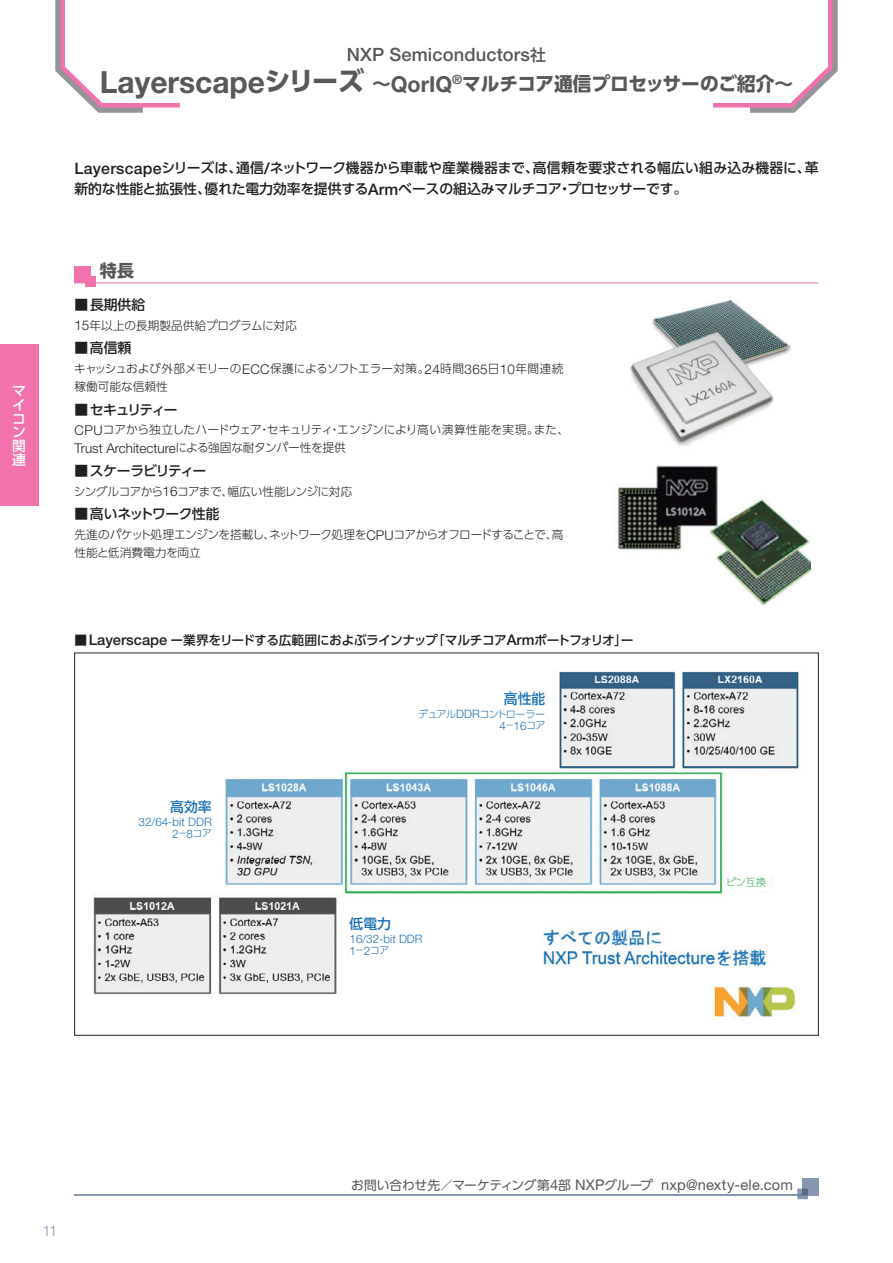
<style>
.page{position:relative;width:893px;height:1263px;background:#fff}
.page>*{position:absolute;margin:0;border:0;box-sizing:border-box;transform-origin:0 0}
.t1{font:700 19.2px "UD Shin Go Pro";letter-spacing:-.01em;color:#57585a}
.t2{font:500 18.3px "Helvetica Neue";letter-spacing:.01em;color:#57585a}
.t3{font:700 16.95px "UD Shin Go Pro";color:#57585a}
.t4{font:300 14.85px "Helvetica Neue";color:#8797af}
.t5{font:500 13.8px/20.7px "UD Shin Go Pro";letter-spacing:-.01em;color:#231f20}
.t6{font:500 13.8px "UD Shin Go Pro";letter-spacing:-.045em;color:#231f20}
.t7{font:500 13.8px "UD Shin Go Pro";letter-spacing:-.075em;color:#231f20}
.t8{font:500 13.8px "UD Shin Go Pro";color:#1d71b5}
.t9{font:500 13.8px "UD Shin Go Pro";letter-spacing:-.11em;color:#231f20}
.t10{font:500 13.8px/13.8px "UD Shin Go Pro";color:#fff}
.t11{font:300 13.5px "Helvetica Neue";color:#231f20}
.t12{font:500 12.75px "UD Shin Go Pro";letter-spacing:-.04em;color:#231f20}
.t13{font:12.75px "UD Shin Go Pro";letter-spacing:-.02em;color:#57585a}
.t14{font:300 11.7px/17.5px "UD Shin Go Pro";letter-spacing:-.02em;color:#231f20}
.t15{font:300 11.7px/17.5px "UD Shin Go Pro";letter-spacing:-.045em;color:#231f20}
.t16{font:300 11.7px "UD Shin Go Pro";letter-spacing:-.05em;color:#231f20}
.t17{font:300 11.7px "UD Shin Go Pro";color:#231f20}
.t18{font:300 11.55px "Helvetica Neue";color:#1d71b5}
.t19{font:300 10.05px "UD Shin Go Pro";letter-spacing:-.055em;color:#1d71b5}
.t20{font:300 10.05px "UD Shin Go Pro";color:#37ad5a}
.s1{font-family:"UD Shin Go Pro";font-size:15.9px}
.s2{font-family:"Helvetica Neue";font-size:30.6px}
.s3{font-size:26.55px}
.s4{font-family:"Helvetica Neue";font-size:22.05px}
.s5{font-family:"Helvetica Neue";font-size:15.9px}
.s6{font-family:"Helvetica Neue";font-size:13.5px}
.s7{font-family:"UD Shin Go Pro";font-size:11.7px}
.s8{font-family:"Helvetica Neue";font-size:14.7px}
.s9{font-family:"Helvetica Neue";font-size:11.55px}
.s10{font-family:"UD Shin Go Pro";font-size:10.05px}
</style>
<div class="page">
<svg style="left:55px;top:0;width:125px;height:113px"></svg>
<svg style="left:713px;top:0;width:125px;height:113px"></svg>
<hr style="left:74px;top:282px;width:745px;height:1px;background:#f172ac">
<div style="left:74px;top:266px;width:17px;height:17px;background:#f172ac"></div>
<div style="left:85px;top:276px;width:11px;height:11px;background:#f172ac"></div>
<hr style="left:74px;top:1194px;width:745px;height:1px;background:#8797af">
<div style="left:802px;top:1178px;width:17px;height:17px;background:#8797af"></div>
<svg style="left:797px;top:1195px;width:11px;height:4px"></svg>
<svg style="left:797px;top:1188px;width:11px;height:7px"></svg>
<img style="left:630px;top:300px;width:162px;height:146px">
<img style="left:617px;top:465px;width:194px;height:141px">
<img style="left:93px;top:671px;width:706px;height:347px">
<div style="left:418px;top:692px;width:127px;height:46px;background:#fff"></div>
<div style="left:127px;top:799px;width:85px;height:46px;background:#fff"></div>
<div style="left:350px;top:916px;width:85px;height:46px;background:#fff"></div>
<div style="left:726px;top:877px;width:43px;height:13px;background:#fff"></div>
<div style="left:0;top:344px;width:38px;height:162px;background:#f172ac"></div>
<p class="t10" style="left:12px;top:383px;width:15px">マイコン関連</p>
<h2 class="t2" style="left:347px;top:44px;width:201px">NXP Semiconductors<span class="s1">社</span></h2>
<h1 class="t1" style="left:100px;top:68px;width:695px"><span class="s2">Layerscape</span><span class="s3">シリーズ</span>～<span class="s4">QorIQ</span><sup>®</sup>マルチコア通信プロセッサーのご紹介～</h1>
<p class="t5" style="left:74px;top:157px;width:746px"><span class="s5">Layerscape</span>シリーズは、通信<span class="s5">/</span>ネットワーク機器から車載や産業機器まで、高信頼を要求される幅広い組み込み機器に、革新的な性能と拡張性、優れた電力効率を提供する<span class="s5">Arm</span>ベースの組込みマルチコア・プロセッサーです。</p>
<p class="t3" style="left:100px;top:257px;width:36px">特長</p>
<p class="t5" style="left:74px;top:294px;width:72px">■長期供給</p>
<p class="t17" style="left:74px;top:316px;width:224px"><span class="s6">15</span>年以上の長期製品供給プログラムに対応</p>
<p class="t5" style="left:74px;top:337px;width:58px">■高信頼</p>
<p class="t14" style="left:74px;top:360px;width:491px">キャッシュおよび外部メモリーの<span class="s6">ECC</span>保護によるソフトエラー対策。<span class="s6">24</span>時間<span class="s6">365</span>日<span class="s6">10</span>年間連続稼働可能な信頼性</p>
<p class="t9" style="left:74px;top:398px;width:105px">■ セキュリティー</p>
<p class="t14" style="left:74px;top:421px;width:496px"><span class="s6">CPU</span>コアから独立したハードウェア・セキュリティ・エンジンにより高い演算性能を実現。また、</p>
<p class="t11" style="left:74px;top:439px;width:273px">Trust Architecture<span class="s7">による強固な耐タンパー性を提供</span></p>
<p class="t7" style="left:74px;top:459px;width:133px">■ スケーラビリティー</p>
<p class="t16" style="left:74px;top:482px;width:280px">シングルコアから<span class="s6">16</span>コアまで、幅広い性能レンジに対応</p>
<p class="t6" style="left:74px;top:503px;width:147px">■ 高いネットワーク性能</p>
<p class="t15" style="left:74px;top:525px;width:490px">先進のパケット処理エンジンを搭載し、ネットワーク処理を<span class="s6">CPU</span>コアからオフロードすることで、高性能と低消費電力を両立</p>
<p class="t12" style="left:74px;top:630px;width:561px">■<span class="s8">Layerscape</span> ー業界をリードする広範囲におよぶラインナップ｢マルチコア<span class="s8">Arm</span>ポートフォリオ｣ー</p>
<p class="t8" style="left:170px;top:795px;width:43px">高効率</p>
<p class="t18" style="left:139px;top:815px;width:75px">32/64-bit DDR</p>
<p class="t19" style="left:172px;top:825px;width:41px"><span class="s9">2</span>－<span class="s9">8</span>コア</p>
<p class="t8" style="left:504px;top:688px;width:43px">高性能</p>
<p class="t19" style="left:418px;top:706px;width:129px">デュアル<span class="s9">DDR</span>コントローラー</p>
<p class="t18" style="left:499px;top:719px;width:48px">4<span class="s10">－</span>16<span class="s10">コア</span></p>
<p class="t8" style="left:350px;top:912px;width:43px">低電力</p>
<p class="t18" style="left:350px;top:932px;width:75px">16/32-bit DDR</p>
<p class="t19" style="left:350px;top:942px;width:41px"><span class="s9">1</span>－<span class="s9">2</span>コア</p>
<p class="t20" style="left:726px;top:874px;width:41px">ピン互換</p>
<p class="t4" style="left:43px;top:1222px;width:16px">11</p>
<p class="t13" style="left:351px;top:1174px;width:443px">お問い合わせ先／マーケティング第<span class="s8">4</span>部 <span class="s8">NXP</span>グループ <span class="s8">nxp@nexty-ele.com</span></p>
</div>
